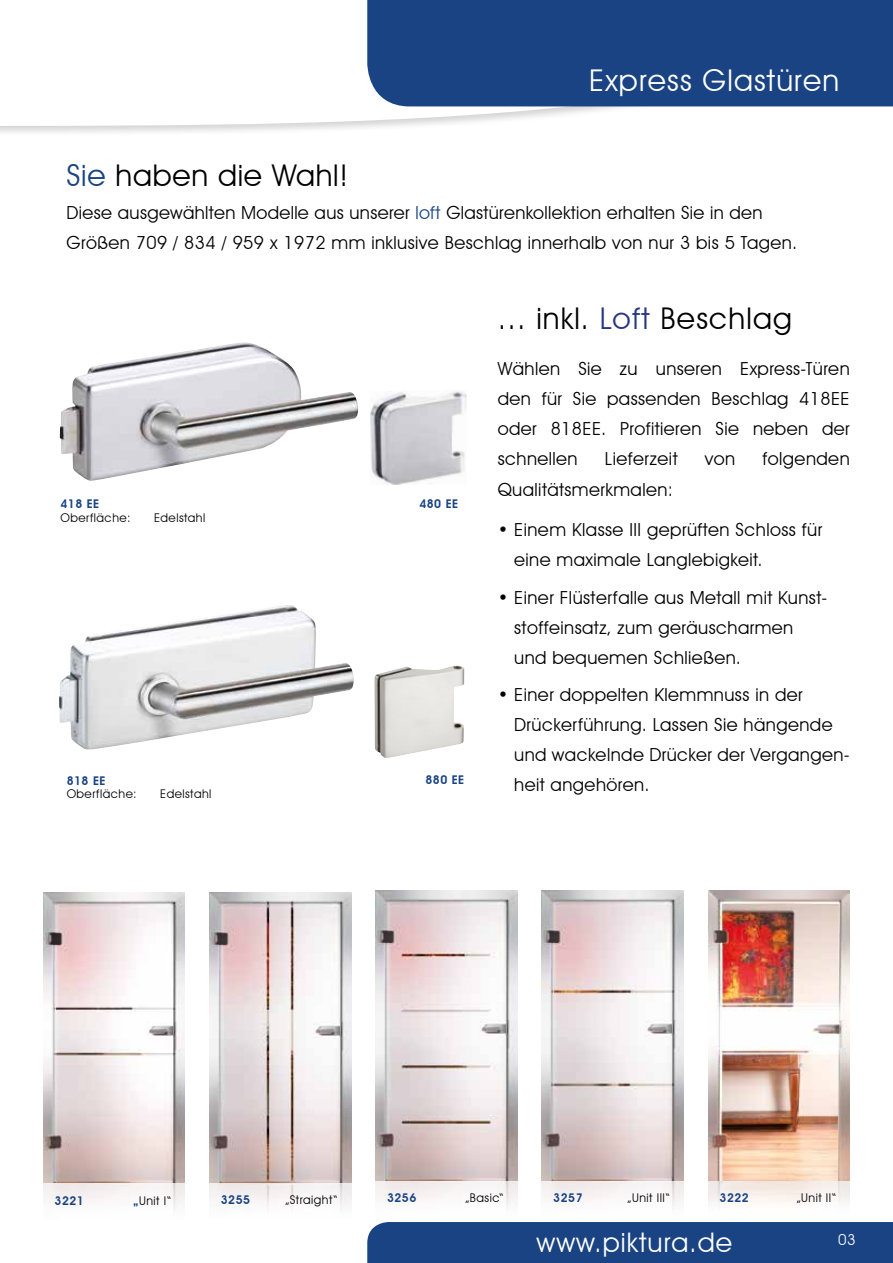
<style>
.page{position:relative;width:893px;height:1263px;background:#fff}
.page>*{position:absolute;margin:0;border:0;box-sizing:border-box;transform-origin:0 0}
.t1{font:30px "Avant Garde IT Cby BT";letter-spacing:.03em;color:#000}
.t2{font:30px "Avant Garde IT Cby BT";letter-spacing:.04em;color:#fff}
.t3{font:27px "Avant Garde IT Cby BT";letter-spacing:.04em;color:#fff}
.t4{font:18px/30px "Avant Garde IT Cby BT";letter-spacing:.025em;color:#000}
.t5{font:15px "Avant Garde IT Cby BT";color:#fff}
.t6{font:12px "Avant Garde IT Cby BT";letter-spacing:.04em;color:#000}
.t7{font:600 12px "Avant Garde IT Cby BT";letter-spacing:.04em;color:#194383}
.s1{color:#194383}
.s2{color:#283583}
.s3{font-weight:600;color:#194383}
</style>
<div class="page">
<svg style="left:0;top:106px;width:893px;height:237px"></svg>
<div style="left:367px;top:0;width:526px;height:106px;background:#194383"></div>
<div style="left:367px;top:1222px;width:526px;height:41px;background:#194383"></div>
<img style="left:209px;top:892px;width:142px;height:315px">
<img style="left:376px;top:891px;width:141px;height:316px">
<img style="left:542px;top:891px;width:141px;height:316px">
<img style="left:708px;top:890px;width:142px;height:314px">
<img style="left:43px;top:893px;width:142px;height:315px">
<img style="left:60px;top:343px;width:298px;height:138px">
<img style="left:370px;top:391px;width:97px;height:94px">
<img style="left:59px;top:605px;width:295px;height:145px">
<img style="left:374px;top:665px;width:90px;height:93px">
<h1 class="t1" style="left:67px;top:157px;width:283px"><span class="s1">Sie</span> haben die Wahl!</h1>
<h1 class="t2" style="left:589px;top:62px;width:252px">Express Glastüren</h1>
<p class="t4" style="left:67px;top:197px;width:732px">Diese ausgewählten Modelle aus unserer <span class="s1">loft</span> Glastürenkollektion erhalten Sie in den<br>Größen 709 / 834 / 959 x 1972 mm inklusive Beschlag innerhalb von nur 3 bis 5 Tagen.</p>
<p class="t7" style="left:60px;top:497px;width:40px">418 EE</p>
<p class="t6" style="left:60px;top:510px;width:72px">Oberfläche:</p>
<p class="t6" style="left:154px;top:510px;width:53px">Edelstahl</p>
<p class="t7" style="left:67px;top:773px;width:40px">818 EE</p>
<p class="t6" style="left:67px;top:786px;width:72px">Oberfläche:</p>
<p class="t6" style="left:160px;top:786px;width:53px">Edelstahl</p>
<p class="t7" style="left:419px;top:497px;width:40px">480 EE</p>
<p class="t7" style="left:425px;top:772px;width:40px">880 EE</p>
<h1 class="t1" style="left:498px;top:300px;width:296px">... inkl. <span class="s2">Loft</span> Beschlag</h1>
<p class="t4" style="left:498px;top:354px;width:353px;text-align:justify">Wählen Sie zu unseren Express-Türen den für Sie passenden Beschlag 418EE oder 818EE. Profitieren Sie neben der schnellen</p>
<p class="t4" style="left:605px;top:444px;width:74px">Lieferzeit</p>
<p class="t4" style="left:705px;top:444px;width:32px">von</p>
<p class="t4" style="left:762px;top:444px;width:89px">folgenden</p>
<p class="t4" style="left:498px;top:474px;width:177px">Qualitätsmerkmalen:</p>
<p class="t4" style="left:514px;top:514px;width:309px;text-indent:-17px">• Einem Klasse III geprüften Schloss für eine maximale Langlebigkeit.</p>
<p class="t4" style="left:514px;top:582px;width:315px;text-indent:-17px">• Einer Flüsterfalle aus Metall mit Kunst&shy;stoffeinsatz, zum geräuscharmen und bequemen Schließen.</p>
<p class="t4" style="left:514px;top:679px;width:337px;text-indent:-17px">• Einer doppelten Klemmnuss in der<br>Drückerführung. Lassen Sie hängende und wackelnde Drücker der Vergangen&shy;heit angehören.</p>
<p class="t7" style="left:55px;top:1193px;width:31px">3221</p>
<p class="t6" style="left:134px;top:1193px;width:39px"><span class="s3">„</span>Unit I“</p>
<p class="t7" style="left:221px;top:1193px;width:31px">3255</p>
<p class="t6" style="left:285px;top:1193px;width:53px">„Straight“</p>
<p class="t7" style="left:387px;top:1191px;width:31px">3256</p>
<p class="t6" style="left:465px;top:1191px;width:39px">„Basic“</p>
<p class="t7" style="left:553px;top:1191px;width:31px">3257</p>
<p class="t6" style="left:628px;top:1191px;width:43px">„Unit III“</p>
<p class="t7" style="left:719px;top:1191px;width:31px">3222</p>
<p class="t6" style="left:797px;top:1190px;width:41px">„Unit II“</p>
<h2 class="t3" style="left:537px;top:1226px;width:197px">www.piktura.de</h2>
<p class="t5" style="left:838px;top:1231px;width:19px">03</p>
</div>
